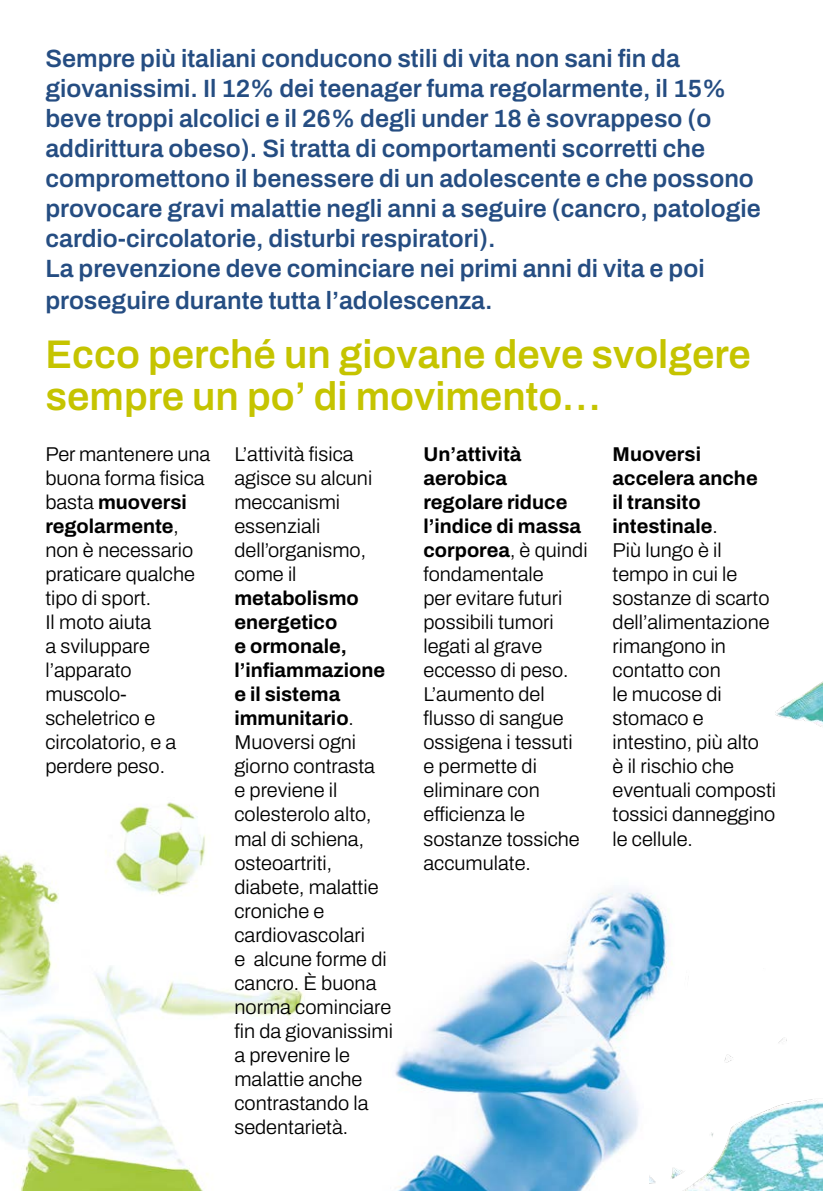
<style>
.page{position:relative;width:823px;height:1191px;background:#fff}
.page>*{position:absolute;margin:0;border:0;box-sizing:border-box;transform-origin:0 0}
.t1{font:600 40px/42px "Archivo";color:#c5c400}
.t2{font:600 25px/30.2px "Archivo";color:#254d82}
.t3{font:300 20px/24px "Archivo";color:#000}
.s1{font-weight:700}
</style>
<div class="page">
<img style="left:395px;top:889px;width:254px;height:302px">
<img style="left:649px;top:682px;width:173px;height:509px">
<img style="left:0;top:802px;width:304px;height:389px">
<p class="t2" style="left:45px;top:44px;width:716px">Sempre più italiani conducono stili di vita non sani fin da giovanissimi. Il 12% dei teenager fuma regolarmente, il 15% beve troppi alcolici e il 26% degli under 18 è sovrappeso (o addirittura obeso). Si tratta di comportamenti scorretti che compromettono il benessere di un adolescente e che possono provocare gravi malattie negli anni a seguire (cancro, patologie cardio-circolatorie, disturbi respiratori).<br>La prevenzione deve cominciare nei primi anni di vita e poi proseguire durante tutta l’adolescenza.</p>
<h1 class="t1" style="left:45px;top:333px;width:706px">Ecco perché un giovane deve svolgere sempre un po’ di movimento…</h1>
<p class="t3" style="left:45px;top:442px;width:166px">Per mantenere una buona forma fisica basta <span class="s1">muoversi regolarmente</span>, non è necessario praticare qualche tipo di sport.<br>Il moto aiuta<br>a sviluppare l’apparato muscolo&shy;scheletrico e circolatorio, e a perdere peso.</p>
<p class="t3" style="left:234px;top:442px;width:139px">L’attività fisica agisce su alcuni meccanismi essenziali dell’organismo, come il</p>
<p class="t3" style="left:423px;top:442px;width:165px"><span class="s1">Un’attività aerobica regolare riduce l’indice di massa corporea</span>, è quindi fondamentale<br>per evitare futuri possibili tumori legati al grave eccesso di peso.<br>L’aumento del flusso di sangue ossigena i tessuti e permette di eliminare con efficienza le sostanze tossiche accumulate.</p>
<p class="t3" style="left:612px;top:442px;width:165px"><span class="s1">Muoversi accelera anche<br>il transito intestinale</span>.<br>Più lungo è il tempo in cui le sostanze di scarto dell’alimentazione rimangono in contatto con<br>le mucose di stomaco e intestino, più alto<br>è il rischio che eventuali composti tossici danneggino le cellule.</p>
<p class="t3" style="left:234px;top:586px;width:160px"><span class="s1">metabolismo energetico<br>e ormonale, l’infiammazione e il sistema immunitario</span>.<br>Muoversi ogni giorno contrasta<br>e previene il colesterolo alto, mal di schiena, osteoartriti, diabete, malattie croniche e cardiovascolari<br>e alcune forme di cancro. È buona norma cominciare fin da giovanissimi a prevenire le malattie anche contrastando la sedentarietà.</p>
</div>
